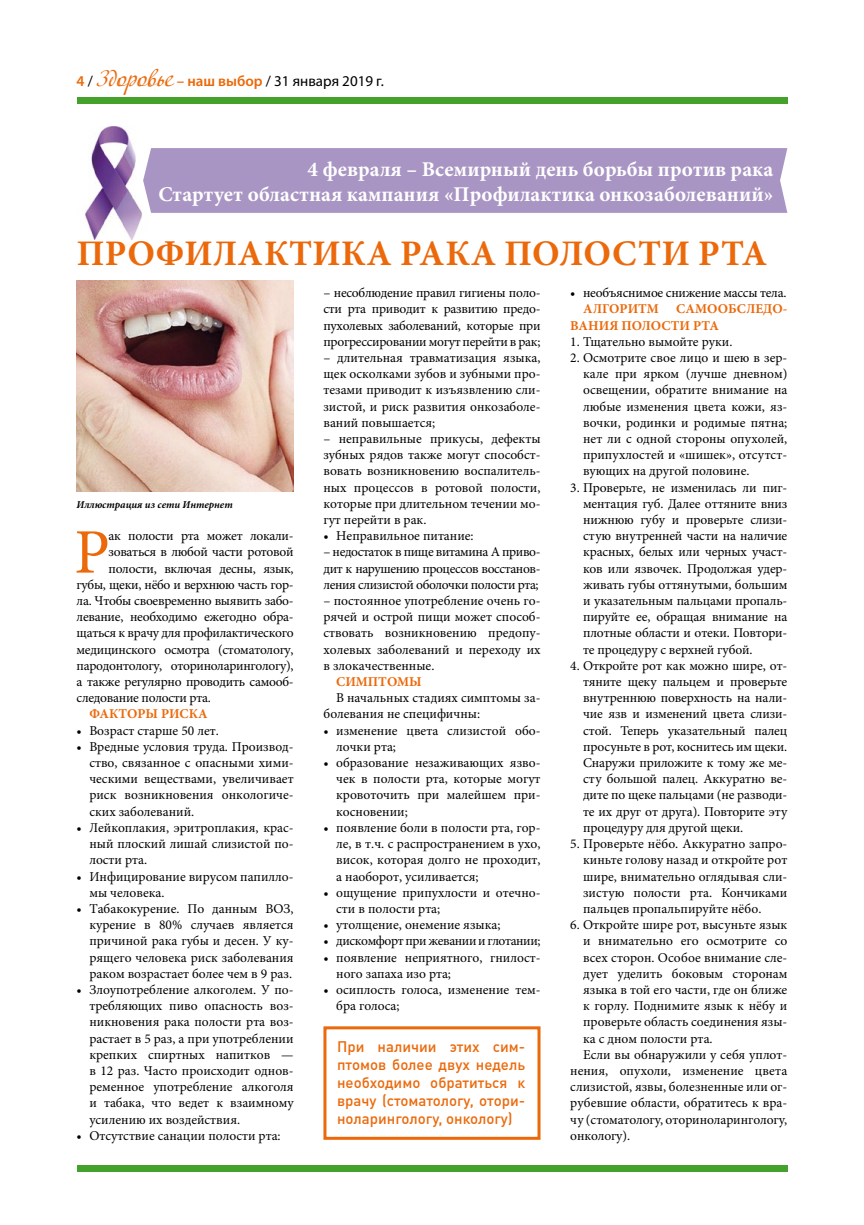
<style>
.page{position:relative;width:864px;height:1225px;background:#fff}
.page>*{position:absolute;margin:0;border:0;box-sizing:border-box;transform-origin:0 0}
.t1{font:63.3px "Minion Pro";color:#eb690b}
.t2{font:700 36px "Minion Pro";letter-spacing:.01em;color:#eb690b}
.t3{font:700 21px/25.2px "Minion Pro";color:#fff;text-align:right}
.t4{font:500 15px/18px "DIN Cyr";color:#eb690b;text-align:justify}
.t5{font:15px "Myriad Pro";color:#000}
.t6{font:13.5px/16.2px "Minion Pro";color:#000;text-align:justify}
.t7{font:13.5px "Minion Pro";letter-spacing:-.02em;color:#000}
.t8{font:700 13.5px/16.2px "Minion Pro";color:#eb690b}
.t9{font:13.5px "Minion Pro";letter-spacing:-.03em;color:#000}
.t10{font:italic 700 10.5px "Minion Pro";color:#000}
.s1{font-weight:600;color:#eb690b}
.s2{font-family:"Adventure";font-size:22.5px;color:#eb690b}
</style>
<div class="page">
<div style="left:77px;top:97px;width:710px;height:6px;background:#44a12b"></div>
<div style="left:77px;top:1165px;width:710px;height:6px;background:#44a12b"></div>
<img style="left:77px;top:281px;width:216px;height:210px">
<div style="left:323px;top:1026px;width:217px;height:113px;border:3px solid #eb690b"></div>
<img style="left:85px;top:126px;width:57px;height:113px">
<div style="left:143px;top:148px;width:644px;height:65px;background:#a995c3"></div>
<p class="t5" style="left:77px;top:73px;width:309px"><span class="s1">4</span> / <span class="s2">Здоровье</span> <span class="s1">– наш выбор</span> / 31 января 2019 г.</p>
<h3 class="t3" style="left:158px;top:156px;width:616px">4 февраля – Всемирный день борьбы против рака<br>Стартует областная кампания «Профилактика онкозаболеваний»</h3>
<h2 class="t2" style="left:77px;top:228px;width:691px">ПРОФИЛАКТИКА РАКА ПОЛОСТИ РТА</h2>
<p class="t10" style="left:77px;top:497px;width:158px">Иллюстрация из сети Интернет</p>
<h1 class="t1" style="left:74px;top:510px;width:37px">Р</h1>
<p class="t7" style="left:108px;top:527px;width:186px">ак полости рта может локали-</p>
<p class="t7" style="left:108px;top:543px;width:187px">зоваться в любой части ротовой</p>
<p class="t7" style="left:108px;top:559px;width:186px">полости, включая десны, язык,</p>
<p class="t7" style="left:77px;top:575px;width:218px">губы, щеки, нёбо и верхнюю часть гор-</p>
<p class="t7" style="left:77px;top:591px;width:218px">ла. Чтобы своевременно выявить забо-</p>
<p class="t7" style="left:77px;top:608px;width:218px">левание, необходимо ежегодно обра-</p>
<p class="t7" style="left:77px;top:624px;width:218px">щаться к врачу для профилактического</p>
<p class="t7" style="left:77px;top:640px;width:218px">медицинского осмотра (стоматологу,</p>
<p class="t7" style="left:77px;top:656px;width:218px">пародонтологу, оториноларингологу),</p>
<p class="t7" style="left:77px;top:672px;width:218px">а также регулярно проводить самооб-</p>
<p class="t7" style="left:77px;top:689px;width:136px">следование полости рта.</p>
<p class="t8" style="left:89px;top:706px;width:120px">ФАКТОРЫ РИСКА</p>
<p class="t6" style="left:77px;top:722px;width:144px">• Возраст старше 50 лет.</p>
<p class="t6" style="left:89px;top:738px;width:206px;text-indent:-13px">• Вредные условия труда. Производ&shy;ство, связанное с опасными хими&shy;ческими веществами, увеличивает риск возникновения онкологиче&shy;ских заболеваний.</p>
<p class="t6" style="left:89px;top:819px;width:206px;text-indent:-13px">• Лейкоплакия, эритроплакия, крас&shy;ный плоский лишай слизистой по&shy;лости рта.</p>
<p class="t6" style="left:89px;top:868px;width:206px;text-indent:-13px">• Инфицирование вирусом папилло&shy;мы человека.</p>
<p class="t6" style="left:89px;top:900px;width:206px;text-indent:-13px">• Табакокурение. По данным ВОЗ, курение в 80% случаев является причиной рака губы и десен. У ку&shy;рящего человека риск заболевания раком возрастает более чем в 9 раз.</p>
<p class="t6" style="left:89px;top:981px;width:206px;text-indent:-13px">• Злоупотребление алкоголем. У по&shy;требляющих пиво опасность воз&shy;никновения рака полости рта воз&shy;растает в 5 раз, а при употреблении крепких спиртных напитков — в 12 раз. Часто происходит однов&shy;ременное употребление алкоголя и табака, что ведет к взаимному усилению их воздействия.</p>
<p class="t6" style="left:77px;top:1127px;width:205px">• Отсутствие санации полости рта:</p>
<p class="t6" style="left:323px;top:285px;width:218px">– несоблюдение правил гигиены поло&shy;сти рта приводит к развитию предо&shy;пухолевых заболеваний, которые при прогрессировании могут перейти в рак;</p>
<p class="t6" style="left:323px;top:349px;width:218px">– длительная травматизация языка, щек осколками зубов и зубными про&shy;тезами приводит к изъязвлению сли&shy;зистой, и риск развития онкозаболе&shy;ваний повышается;</p>
<p class="t6" style="left:323px;top:430px;width:218px">– неправильные прикусы, дефекты зубных рядов также могут способст&shy;вовать возникновению воспалитель&shy;ных процессов в ротовой полости, которые при длительном течении мо&shy;гут перейти в рак.</p>
<p class="t6" style="left:323px;top:528px;width:152px">• Неправильное питание:</p>
<p class="t6" style="left:323px;top:544px;width:218px">– недостаток в пище витамина А приво&shy;дит к нарушению процессов восстанов&shy;ления слизистой оболочки полости рта;</p>
<p class="t6" style="left:323px;top:592px;width:218px">– постоянное употребление очень го&shy;рячей и острой пищи может способ&shy;ствовать возникновению предопу&shy;холевых заболеваний и переходу их в злокачественные.</p>
<p class="t8" style="left:336px;top:673px;width:87px">СИМПТОМЫ</p>
<p class="t6" style="left:323px;top:690px;width:218px;text-indent:13px">В начальных стадиях симптомы за&shy;болевания не специфичны:</p>
<p class="t6" style="left:336px;top:722px;width:206px;text-indent:-13px">• изменение цвета слизистой обо&shy;лочки рта;</p>
<p class="t6" style="left:336px;top:754px;width:206px;text-indent:-13px">• образование незаживающих язво&shy;чек в полости рта, которые могут кровоточить при малейшем при&shy;косновении;</p>
<p class="t6" style="left:336px;top:819px;width:206px;text-indent:-13px">• появление боли в полости рта, гор&shy;ле, в т.ч. с распространением в ухо, висок, которая долго не проходит, а наоборот, усиливается;</p>
<p class="t6" style="left:336px;top:884px;width:206px;text-indent:-13px">• ощущение припухлости и отечно&shy;сти в полости рта;</p>
<p class="t6" style="left:323px;top:916px;width:178px">• утолщение, онемение языка;</p>
<p class="t9" style="left:323px;top:932px;width:218px">• дискомфорт при жевании и глотании;</p>
<p class="t6" style="left:336px;top:949px;width:206px;text-indent:-13px">• появление неприятного, гнилост&shy;ного запаха изо рта;</p>
<p class="t6" style="left:336px;top:981px;width:206px;text-indent:-13px">• осиплость голоса, изменение тем&shy;бра голоса;</p>
<p class="t4" style="left:337px;top:1037px;width:189px">При наличии этих сим&shy;птомов более двух недель необходимо обратиться к врачу (стоматологу, отори&shy;ноларингологу, онкологу)</p>
<p class="t7" style="left:570px;top:284px;width:217px">• необъяснимое снижение массы тела.</p>
<p class="t8" style="left:583px;top:301px;width:77px">АЛГОРИТМ</p>
<p class="t8" style="left:570px;top:301px;width:218px;text-indent:106px">САМООБСЛЕДО-<br>ВАНИЯ ПОЛОСТИ РТА</p>
<p class="t6" style="left:570px;top:333px;width:164px">1. Тщательно вымойте руки.</p>
<p class="t6" style="left:583px;top:349px;width:206px;text-indent:-13px">2. Осмотрите свое лицо и шею в зер&shy;кале при ярком (лучше дневном) освещении, обратите внимание на любые изменения цвета кожи, яз&shy;вочки, родинки и родимые пятна; нет ли с одной стороны опухолей, припухлостей и «шишек», отсутст&shy;вующих на другой половине.</p>
<p class="t6" style="left:583px;top:479px;width:206px;text-indent:-13px">3. Проверьте, не изменилась ли пиг&shy;ментация губ. Далее оттяните вниз нижнюю губу и проверьте слизи&shy;стую внутренней части на наличие красных, белых или черных участ&shy;ков или язвочек. Продолжая удер&shy;живать губы оттянутыми, большим и указательным пальцами пропаль&shy;пируйте ее, обращая внимание на плотные области и отеки. Повтори&shy;те процедуру с верхней губой.</p>
<p class="t6" style="left:583px;top:657px;width:206px;text-indent:-13px">4. Откройте рот как можно шире, от&shy;тяните щеку пальцем и проверьте внутреннюю поверхность на нали&shy;чие язв и изменений цвета слизи&shy;стой. Теперь указательный палец просуньте в рот, коснитесь им щеки.<br>Снаружи приложите к тому же ме&shy;сту большой палец. Аккуратно ве&shy;дите по щеке пальцами (не разводи&shy;те их друг от друга). Повторите эту процедуру для другой щеки.</p>
<p class="t6" style="left:583px;top:835px;width:206px;text-indent:-13px">5. Проверьте нёбо. Аккуратно запро&shy;киньте голову назад и откройте рот шире, внимательно оглядывая сли&shy;зистую полости рта. Кончиками пальцев пропальпируйте нёбо.</p>
<p class="t6" style="left:570px;top:916px;width:218px">6. Откройте шире рот, высуньте язык</p>
<p class="t6" style="left:583px;top:933px;width:206px">и внимательно его осмотрите со</p>
<p class="t6" style="left:583px;top:949px;width:206px">всех сторон. Особое внимание сле-</p>
<p class="t6" style="left:583px;top:965px;width:206px">дует уделить боковым сторонам</p>
<p class="t6" style="left:583px;top:981px;width:206px">языка в той его части, где он ближе</p>
<p class="t6" style="left:583px;top:997px;width:206px">к горлу. Поднимите язык к нёбу и</p>
<p class="t6" style="left:583px;top:1014px;width:206px">проверьте область соединения язы-</p>
<p class="t6" style="left:583px;top:1030px;width:131px">ка с дном полости рта.</p>
<p class="t6" style="left:583px;top:1046px;width:206px">Если вы обнаружили у себя уплот-</p>
<p class="t6" style="left:570px;top:1062px;width:218px">нения, опухоли, изменение цвета</p>
<p class="t6" style="left:570px;top:1078px;width:218px">слизистой, язвы, болезненные или ог-</p>
<p class="t6" style="left:570px;top:1095px;width:218px">рубевшие области, обратитесь к вра-</p>
<p class="t6" style="left:570px;top:1111px;width:218px">чу (стоматологу, оториноларингологу,</p>
<p class="t6" style="left:570px;top:1127px;width:61px">онкологу).</p>
</div>
